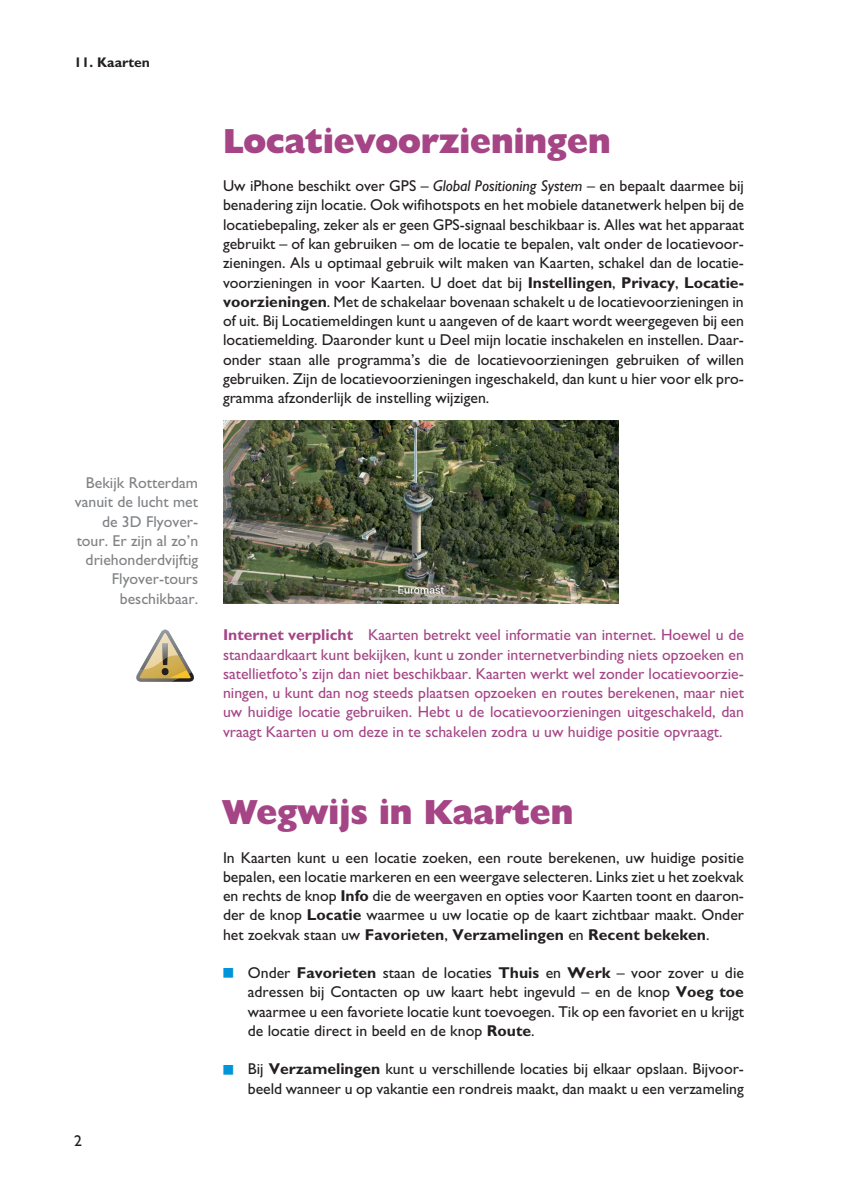
<style>
.page{position:relative;width:843px;height:1191px;background:#fff}
.page>*{position:absolute;margin:0;border:0;box-sizing:border-box;transform-origin:0 0}
.t1{font:700 35px "Humanst 521 X Bd BT";color:#a54586}
.t2{font:15.75px/19.2px "Gill Sans";color:#231f20;text-align:justify}
.t3{font:15.75px/19.2px "Gill Sans";color:#a54586;text-align:justify}
.t4{font:15.75px/19.2px "Gill Sans";color:#808285;text-align:right}
.t5{font:700 14px "Gill Sans";color:#231f20}
.s1{font-style:italic}
.s2{font-weight:700}
.s3{color:#0095d9}
</style>
<div class="page">
<img style="left:223px;top:421px;width:395px;height:182px">
<svg style="left:136px;top:629px;width:58px;height:53px"></svg>
<p class="t5" style="left:74px;top:57px;width:77px">11. Kaarten</p>
<h1 class="t1" style="left:223px;top:120px;width:389px">Locatievoorzieningen</h1>
<p class="t2" style="left:223px;top:178px;width:522px">Uw iPhone beschikt over GPS – <span class="s1">Global Positioning System</span> – en bepaalt daarmee bij benadering zijn locatie. Ook wifihotspots en het mobiele datanetwerk helpen bij de locatiebepaling, zeker als er geen GPS-signaal beschikbaar is. Alles wat het apparaat gebruikt – of kan gebruiken – om de locatie te bepalen, valt onder de locatievoor&shy;zieningen. Als u optimaal gebruik wilt maken van Kaarten, schakel dan de locatie&shy;voorzieningen in voor Kaarten. U doet dat bij <span class="s2">Instellingen</span>, <span class="s2">Privacy</span>, <span class="s2">Locatie&shy;voorzieningen</span>. Met de schakelaar bovenaan schakelt u de locatievoorzieningen in of uit. Bij Locatiemeldingen kunt u aangeven of de kaart wordt weergegeven bij een locatiemelding. Daaronder kunt u Deel mijn locatie inschakelen en instellen. Daar&shy;onder staan alle programma’s die de locatievoorzieningen gebruiken of willen gebruiken. Zijn de locatievoorzieningen ingeschakeld, dan kunt u hier voor elk pro&shy;gramma afzonderlijk de instelling wijzigen.</p>
<p class="t4" style="left:75px;top:475px;width:125px">Bekijk Rotterdam vanuit de lucht met de 3D Flyover&shy;tour. Er zijn al zo’n driehonderdvijftig<br>Flyover-tours beschikbaar.</p>
<p class="t2" style="left:74px;top:1133px;width:9px">2</p>
<p class="t3" style="left:223px;top:627px;width:522px"><span class="s2">Internet verplicht</span> Kaarten betrekt veel informatie van internet. Hoewel u de standaardkaart kunt bekijken, kunt u zonder internetverbinding niets opzoeken en satellietfoto’s zijn dan niet beschikbaar. Kaarten werkt wel zonder locatievoorzie&shy;ningen, u kunt dan nog steeds plaatsen opzoeken en routes berekenen, maar niet uw huidige locatie gebruiken. Hebt u de locatievoorzieningen uitgeschakeld, dan vraagt Kaarten u om deze in te schakelen zodra u uw huidige positie opvraagt.</p>
<h1 class="t1" style="left:223px;top:791px;width:352px">Wegwijs in Kaarten</h1>
<p class="t2" style="left:223px;top:849px;width:522px">In Kaarten kunt u een locatie zoeken, een route berekenen, uw huidige positie bepalen, een locatie markeren en een weergave selecteren. Links ziet u het zoekvak en rechts de knop <span class="s2">Info</span> die de weergaven en opties voor Kaarten toont en daaron&shy;der de knop <span class="s2">Locatie</span> waarmee u uw locatie op de kaart zichtbaar maakt. Onder het zoekvak staan uw <span class="s2">Favorieten</span>, <span class="s2">Verzamelingen</span> en <span class="s2">Recent bekeken</span>.</p>
<p class="t2" style="left:248px;top:965px;width:498px;text-indent:-25px"><span class="s3">■</span> Onder <span class="s2">Favorieten</span> staan de locaties <span class="s2">Thuis</span> en <span class="s2">Werk</span> – voor zover u die adressen bij Contacten op uw kaart hebt ingevuld – en de knop <span class="s2">Voeg toe </span>waarmee u een favoriete locatie kunt toevoegen. Tik op een favoriet en u krijgt de locatie direct in beeld en de knop <span class="s2">Route</span>.</p>
<p class="t2" style="left:223px;top:1061px;width:522px;text-align:right"><span class="s3">■</span> Bij <span class="s2">Verzamelingen</span> kunt u verschillende locaties bij elkaar opslaan. Bijvoor&shy;beeld wanneer u op vakantie een rondreis maakt, dan maakt u een verzameling</p>
</div>
